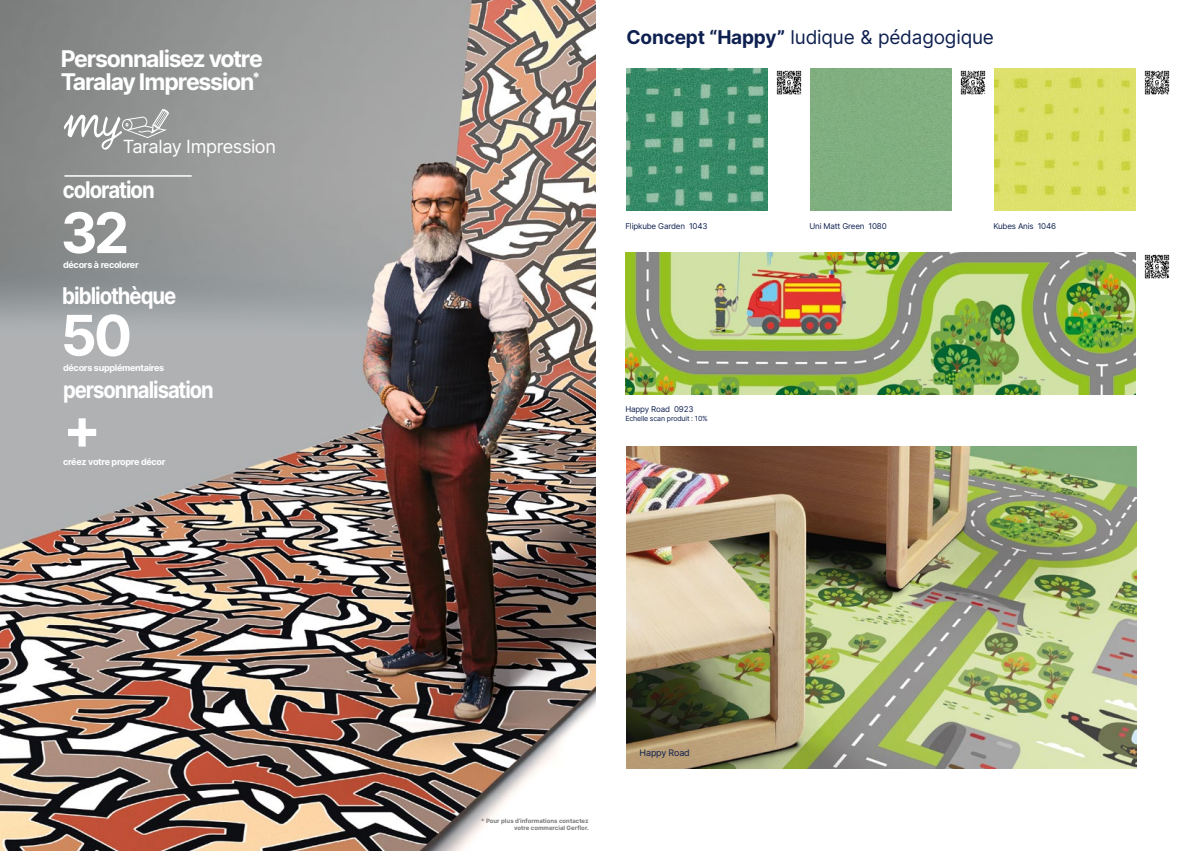
<style>
.page{position:relative;width:1191px;height:851px;background:#fff}
.page>*{position:absolute;margin:0;border:0;box-sizing:border-box;transform-origin:0 0}
.t1{font:700 56px/102.5px "Inter";color:#fff}
.t2{font:700 23px/23px "Inter";letter-spacing:-.05em;color:#fff}
.t3{font:700 23px "Inter";letter-spacing:-.05em;color:#fff;scale:.89 1}
.t4{font:700 23px "Inter";letter-spacing:-.05em;color:#fff;scale:.88 1}
.t5{font:19px "Inter";letter-spacing:-.01em;color:#0e2050}
.t6{font:18.1px "Inter";letter-spacing:-.02em;color:#fff}
.t7{font:700 9px "Inter";letter-spacing:-.03em;color:#fff}
.t8{font:9px "Inter";letter-spacing:-.02em;color:#0e2050}
.t9{font:8px "Inter";letter-spacing:-.02em;color:#0e2050}
.t10{font:7px "Inter";letter-spacing:-.02em;color:#0e2050}
.t11{font:700 6px/7px "Inter";color:#7c7b7b;text-align:right}
.s1{font-weight:700}
</style>
<div class="page">
<img style="left:626px;top:446px;width:510px;height:322px">
<img style="left:625px;top:252px;width:510px;height:142px">
<img style="left:0;top:0;width:595px;height:850px">
<hr style="left:64px;top:175px;width:128px;height:2px;background:#fff">
<svg style="left:63px;top:109px;width:106px;height:42px"></svg>
<img style="left:626px;top:68px;width:142px;height:142px">
<div style="left:810px;top:68px;width:142px;height:142px;background:#81af80"></div>
<img style="left:994px;top:68px;width:141px;height:142px">
<img style="left:776px;top:70px;width:26px;height:25px">
<img style="left:960px;top:70px;width:26px;height:25px">
<img style="left:1144px;top:70px;width:26px;height:25px">
<img style="left:1144px;top:254px;width:26px;height:25px">
<h2 class="t2" style="left:61px;top:46px;width:203px">Personnalisez votre<br>Taralay Impression<sup>*</sup></h2>
<h3 class="t6" style="left:123px;top:133px;width:154px">Taralay Impression</h3>
<h2 class="t3" style="left:63px;top:173px;width:105px">coloration</h2>
<h1 class="t1" style="left:61px;top:180px;width:73px">32<br>50</h1>
<p class="t7" style="left:63px;top:258px;width:77px">décors à recolorer</p>
<h2 class="t3" style="left:62px;top:279px;width:130px">bibliothèque</h2>
<p class="t7" style="left:63px;top:361px;width:103px">décors supplémentaires</p>
<h2 class="t4" style="left:63px;top:372px;width:173px">personnalisation</h2>
<h1 class="t1" style="left:63px;top:380px;width:40px">+</h1>
<p class="t7" style="left:63px;top:454px;width:104px">créez votre propre décor</p>
<h3 class="t5" style="left:626px;top:23px;width:369px"><span class="s1">Concept “Happy”</span> ludique &amp; pédagogique</h3>
<p class="t9" style="left:625px;top:220px;width:84px">Flipkube Garden 1043</p>
<p class="t9" style="left:809px;top:220px;width:79px">Uni Matt Green 1080</p>
<p class="t9" style="left:993px;top:220px;width:64px">Kubes Anis 1046</p>
<p class="t9" style="left:625px;top:403px;width:70px">Happy Road 0923</p>
<p class="t10" style="left:625px;top:413px;width:84px">Echelle scan produit : 10%</p>
<p class="t11" style="left:481px;top:817px;width:109px">* Pour plus d’informations contactez votre commercial Gerflor.</p>
<p class="t8" style="left:639px;top:746px;width:52px">Happy Road</p>
</div>
